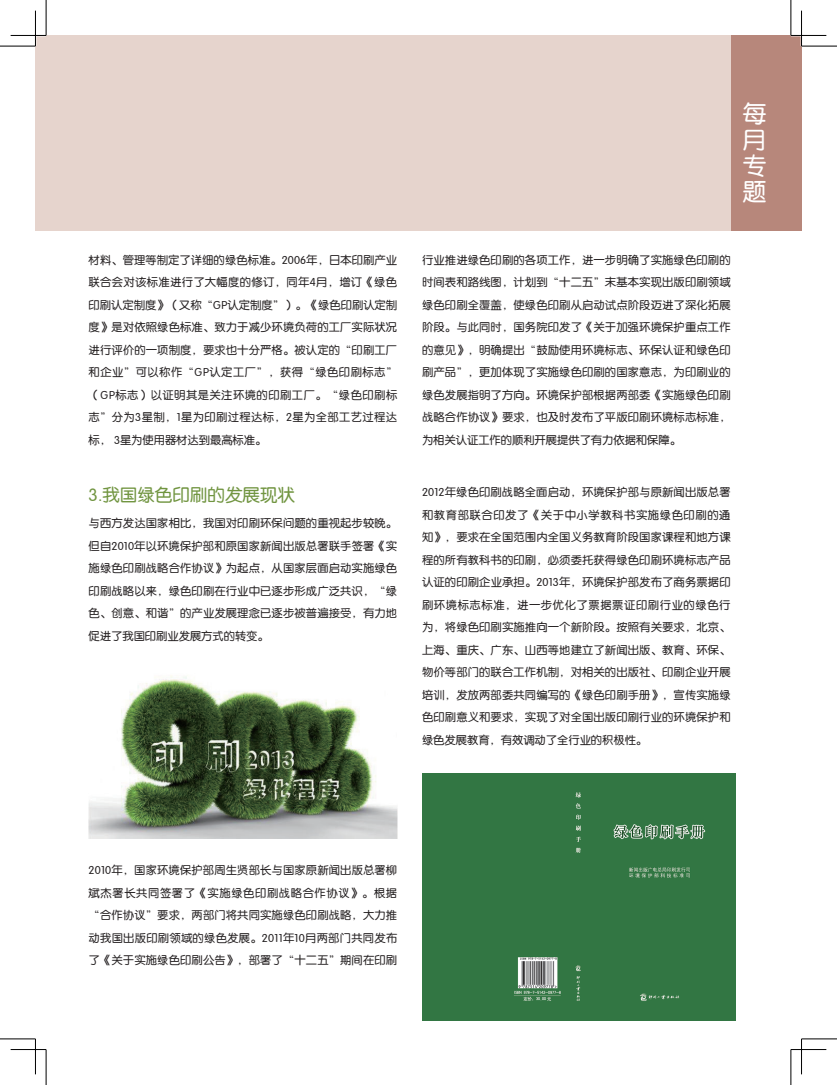
<style>
.page{position:relative;width:837px;height:1085px;background:#fff}
.page>*{position:absolute;margin:0;border:0;box-sizing:border-box;transform-origin:0 0}
.t1{font:23.75px/26.1px "FZY3 JW GB1 0";color:#fff;text-align:justify}
.t2{font:17.5px "FZY3 JW GB1 0";color:#719541}
.t3{font:11.25px/22.5px "FZY3 JW GB1 0";letter-spacing:.015em;color:#231f20;text-align:justify}
</style>
<div class="page">
<div style="left:35px;top:35px;width:766px;height:195px;background:#e6d4cd"></div>
<div style="left:730px;top:35px;width:71px;height:195px;background:#b7877b"></div>
<img style="left:89px;top:675px;width:308px;height:163px">
<div style="left:422px;top:773px;width:313px;height:247px;background:#327643"></div>
<hr style="left:800px;top:11px;width:2px;height:35px;background:#fff">
<hr style="left:0;top:46px;width:35px;height:1px;background:#000">
<hr style="left:801px;top:46px;width:35px;height:1px;background:#000">
<hr style="left:0;top:1038px;width:35px;height:1px;background:#000">
<hr style="left:801px;top:1038px;width:35px;height:1px;background:#000">
<hr style="left:46px;top:0;width:1px;height:35px;background:#000">
<hr style="left:46px;top:1049px;width:1px;height:35px;background:#000">
<hr style="left:790px;top:0;width:1px;height:35px;background:#000">
<hr style="left:790px;top:1049px;width:1px;height:35px;background:#000">
<hr style="left:11px;top:35px;width:35px;height:1px;background:#000">
<hr style="left:790px;top:35px;width:36px;height:1px;background:#000">
<hr style="left:11px;top:1049px;width:35px;height:1px;background:#000">
<hr style="left:790px;top:1049px;width:36px;height:1px;background:#000">
<hr style="left:35px;top:11px;width:1px;height:35px;background:#000">
<hr style="left:35px;top:1038px;width:1px;height:36px;background:#000">
<hr style="left:801px;top:11px;width:1px;height:35px;background:#000">
<hr style="left:801px;top:1038px;width:1px;height:36px;background:#000">
<p class="t3" style="left:89px;top:249px;width:310px">材料、管理等制定了详细的绿色标准。2006年，日本印刷产业联合会对该标准进行了大幅度的修订，同年4月，增订《绿色印刷认定制度》（又称“GP认定制度”）。《绿色印刷认定制度》是对依照绿色标准、致力于减少环境负荷的工厂实际状况进行评价的一项制度，要求也十分严格。被认定的“印刷工厂和企业”可以称作“GP认定工厂”，获得“绿色印刷标志”（GP标志）以证明其是关注环境的印刷工厂。“绿色印刷标志”分为3星制，1星为印刷过程达标，2星为全部工艺过程达标， 3星为使用器材达到最高标准。</p>
<h2 class="t2" style="left:89px;top:486px;width:208px">3.我国绿色印刷的发展现状</h2>
<p class="t3" style="left:89px;top:512px;width:310px">与西方发达国家相比，我国对印刷环保问题的重视起步较晚。但自2010年以环境保护部和原国家新闻出版总署联手签署《实施绿色印刷战略合作协议》为起点，从国家层面启动实施绿色印刷战略以来，绿色印刷在行业中已逐步形成广泛共识，“绿色、创意、和谐”的产业发展理念已逐步被普遍接受，有力地促进了我国印刷业发展方式的转变。</p>
<h1 class="t1" style="left:742px;top:101px;width:26px">每月专题</h1>
<p class="t3" style="left:422px;top:249px;width:310px">行业推进绿色印刷的各项工作，进一步明确了实施绿色印刷的时间表和路线图，计划到“十二五”末基本实现出版印刷领域绿色印刷全覆盖，使绿色印刷从启动试点阶段迈进了深化拓展阶段。与此同时，国务院印发了《关于加强环境保护重点工作的意见》，明确提出“鼓励使用环境标志、环保认证和绿色印刷产品”，更加体现了实施绿色印刷的国家意志，为印刷业的绿色发展指明了方向。环境保护部根据两部委《实施绿色印刷战略合作协议》要求，也及时发布了平版印刷环境标志标准，为相关认证工作的顺利开展提供了有力依据和保障。</p>
<p class="t3" style="left:422px;top:481px;width:310px">2012年绿色印刷战略全面启动，环境保护部与原新闻出版总署和教育部联合印发了《关于中小学教科书实施绿色印刷的通知》，要求在全国范围内全国义务教育阶段国家课程和地方课程的所有教科书的印刷，必须委托获得绿色印刷环境标志产品认证的印刷企业承担。2013年，环境保护部发布了商务票据印刷环境标志标准，进一步优化了票据票证印刷行业的绿色行为，将绿色印刷实施推向一个新阶段。按照有关要求，北京、上海、重庆、广东、山西等地建立了新闻出版、教育、环保、物价等部门的联合工作机制，对相关的出版社、印刷企业开展培训，发放两部委共同编写的《绿色印刷手册》，宣传实施绿色印刷意义和要求，实现了对全国出版印刷行业的环境保护和绿色发展教育，有效调动了全行业的积极性。</p>
<p class="t3" style="left:89px;top:859px;width:310px">2010年，国家环境保护部周生贤部长与国家原新闻出版总署柳斌杰署长共同签署了《实施绿色印刷战略合作协议》。根据“合作协议”要求，两部门将共同实施绿色印刷战略，大力推动我国出版印刷领域的绿色发展。2011年10月两部门共同发布了《关于实施绿色印刷公告》，部署了“十二五”期间在印刷</p>
</div>
